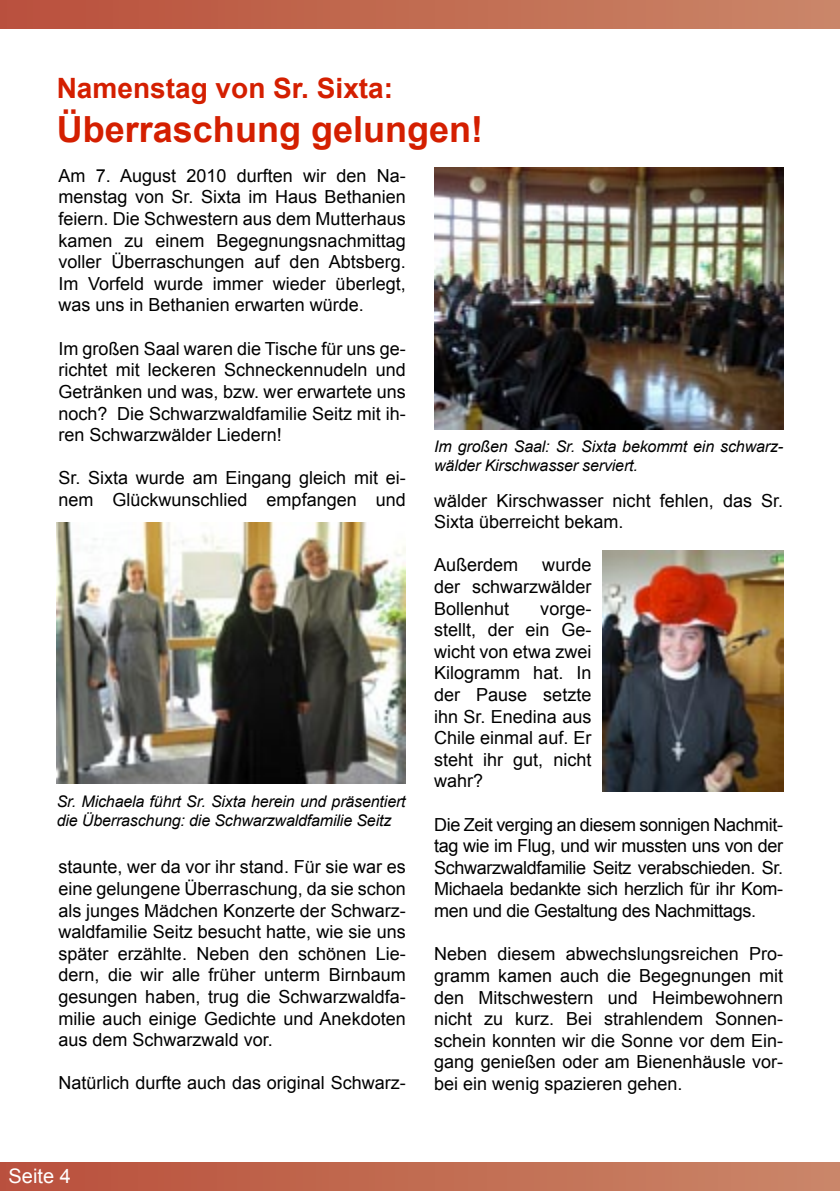
<style>
.page{position:relative;width:840px;height:1191px;background:#fff}
.page>*{position:absolute;margin:0;border:0;box-sizing:border-box;transform-origin:0 0}
.Überschrift{font:700 36px "Arial";color:#d41f00}
.Überschrift-2{font:700 28px "Arial";color:#d41f00}
.t1{font:20px "Arial";color:#fff}
.Text{font:18px/21.6px "Arial";color:#000;text-align:justify}
.Text-2{font:italic 16px/19.2px "Arial";letter-spacing:-.01em;color:#000}
.Bildunterschrift{font:italic 16px/19.2px "Arial";letter-spacing:-.01em;color:#000}
</style>
<div class="page">
<div style="left:0;top:1162px;width:839px;height:28px;background:linear-gradient(to right,#b9503b,#ca8768)"></div>
<div style="left:0;top:0;width:839px;height:29px;background:linear-gradient(to right,#b9503b,#ca8768)"></div>
<svg style="left:839px;top:1162px;width:1px;height:28px"></svg>
<svg style="left:839px;top:0;width:1px;height:29px"></svg>
<img style="left:57px;top:522px;width:348px;height:262px">
<img style="left:434px;top:168px;width:348px;height:261px">
<img style="left:602px;top:551px;width:180px;height:240px">
<p class="Überschrift-2" style="left:57px;top:70px;width:338px">Namenstag von Sr. Sixta:</p>
<p class="Überschrift" style="left:57px;top:105px;width:428px">Überraschung gelungen!</p>
<p class="Text" style="left:58px;top:165px;width:348px">Am 7. August 2010 durften wir den Na&shy;menstag von Sr. Sixta im Haus Bethanien feiern. Die Schwestern aus dem Mutterhaus kamen zu einem Begegnungsnachmittag voller Überraschungen auf den Abtsberg.<br>Im Vorfeld wurde immer wieder überlegt, was uns in Bethanien erwarten würde.</p>
<p class="Text" style="left:58px;top:338px;width:348px">Im großen Saal waren die Tische für uns ge&shy;richtet mit leckeren Schneckennudeln und Getränken und was, bzw. wer erwartete uns noch? Die Schwarzwaldfamilie Seitz mit ih&shy;ren Schwarzwälder Liedern!</p>
<p class="Text" style="left:58px;top:467px;width:348px">Sr. Sixta wurde am Eingang gleich mit ei&shy;nem Glückwunschlied empfangen und</p>
<p class="Text-2" style="left:57px;top:792px;width:350px">Sr. Michaela führt Sr. Sixta herein und präsentiert die Überraschung: die Schwarzwaldfamilie Seitz</p>
<p class="Text" style="left:58px;top:856px;width:348px">staunte, wer da vor ihr stand. Für sie war es eine gelungene Überraschung, da sie schon als junges Mädchen Konzerte der Schwarz&shy;waldfamilie Seitz besucht hatte, wie sie uns später erzählte. Neben den schönen Lie&shy;dern, die wir alle früher unterm Birnbaum gesungen haben, trug die Schwarzwaldfa&shy;milie auch einige Gedichte und Anekdoten aus dem Schwarzwald vor.</p>
<p class="Text" style="left:58px;top:1072px;width:348px">Natürlich durfte auch das original Schwarz-</p>
<p class="Bildunterschrift" style="left:434px;top:437px;width:350px">Im großen Saal: Sr. Sixta bekommt ein schwarz&shy;wälder Kirschwasser serviert.</p>
<p class="Text" style="left:434px;top:489px;width:350px">wälder Kirschwasser nicht fehlen, das Sr.<br>Sixta überreicht bekam.</p>
<p class="Text" style="left:434px;top:554px;width:86px">Außerdem</p>
<p class="Text" style="left:434px;top:554px;width:159px;text-indent:108px">wurde der schwarzwälder Bollenhut</p>
<p class="Text" style="left:434px;top:597px;width:159px;text-indent:106px">vorge&shy;stellt, der ein Ge&shy;wicht von etwa zwei Kilogramm hat. In der Pause setzte ihn Sr. Enedina aus Chile einmal auf. Er steht ihr gut, nicht wahr?</p>
<p class="Text" style="left:434px;top:813px;width:350px">Die Zeit verging an diesem sonnigen Nachmit&shy;tag wie im Flug, und wir mussten uns von der Schwarzwaldfamilie Seitz verabschieden. Sr.<br>Michaela bedankte sich herzlich für ihr Kom&shy;men und die Gestaltung des Nachmittags.</p>
<p class="Text" style="left:434px;top:943px;width:350px">Neben diesem abwechslungsreichen Pro&shy;gramm kamen auch die Begegnungen mit den Mitschwestern und Heimbewohnern nicht zu kurz. Bei strahlendem Sonnen&shy;schein konnten wir die Sonne vor dem Ein&shy;gang genießen oder am Bienenhäusle vor&shy;bei ein wenig spazieren gehen.</p>
<p class="t1" style="left:9px;top:1162px;width:64px">Seite 4</p>
</div>
